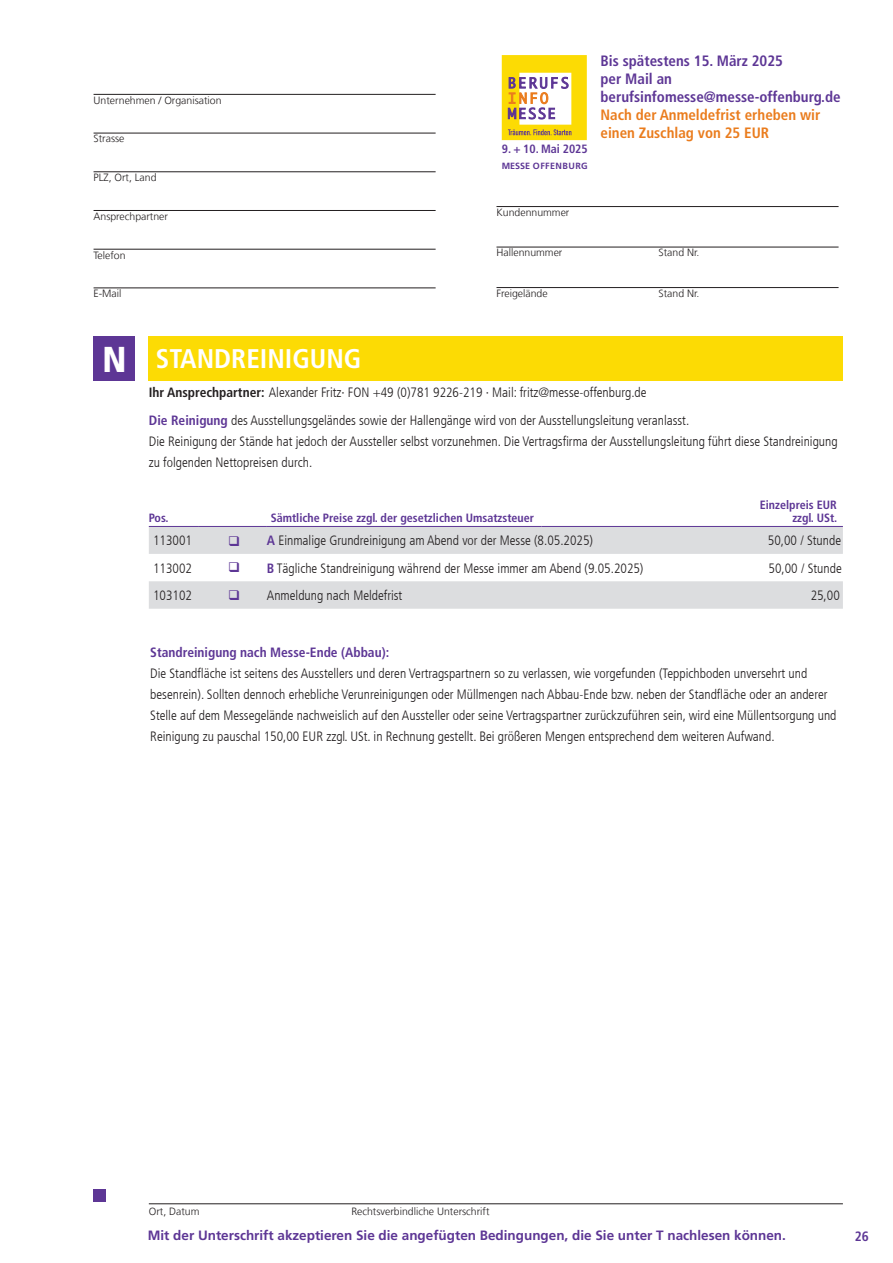
<style>
.page{position:relative;width:893px;height:1263px;background:#fff}
.page>*{position:absolute;margin:0;border:0;box-sizing:border-box;transform-origin:0 0}
.t1{font:700 condensed 27px "Frutiger LT Com";color:#fff}
.t2{font:700 condensed 15px/18px "Frutiger LT Com";color:#5d3695}
.t3{font:700 condensed 15px/18px "Frutiger LT Com";color:#ea7c1d}
.t4{font:300 condensed 13.5px/21px "Frutiger LT Com";color:#231f20}
.t5{font:700 13.5px "Frutiger LT Com";color:#5d3695}
.t6{font:700 condensed 13.5px "Frutiger LT Com";color:#5d3695}
.t7{font:700 condensed 12px/13.5px "Frutiger LT Com";color:#5d3695;text-align:right}
.t8{font:300 10.5px "Frutiger LT Com";color:#231f20}
.t9{font:700 9px "Frutiger LT Std";letter-spacing:.045em;color:#5d3695}
.s1{font-weight:900;font-size:36px}
.s2{font-weight:700}
.s3{font-weight:700;color:#5d3695}
</style>
<div class="page">
<hr style="left:94px;top:94px;width:342px;height:1px;background:#231f20">
<hr style="left:94px;top:133px;width:342px;height:1px;background:#231f20">
<hr style="left:94px;top:171px;width:342px;height:1px;background:#231f20">
<hr style="left:94px;top:210px;width:342px;height:1px;background:#231f20">
<hr style="left:94px;top:249px;width:342px;height:1px;background:#231f20">
<hr style="left:94px;top:287px;width:342px;height:1px;background:#231f20">
<div style="left:149px;top:336px;width:694px;height:44px;background:#fcdb04"></div>
<div style="left:94px;top:336px;width:41px;height:44px;background:#5d3695"></div>
<hr style="left:496px;top:206px;width:343px;height:1px;background:#231f20">
<hr style="left:496px;top:247px;width:343px;height:1px;background:#231f20">
<hr style="left:496px;top:287px;width:343px;height:1px;background:#231f20">
<hr style="left:149px;top:1203px;width:694px;height:1px;background:#231f20">
<div style="left:94px;top:1189px;width:12px;height:13px;background:#5d3695"></div>
<svg style="left:502px;top:55px;width:85px;height:85px"></svg>
<svg style="left:149px;top:527px;width:694px;height:82px;fill:#dcdddf"></svg>
<hr style="left:149px;top:526px;width:50px;height:1px;background:#5d3695">
<hr style="left:199px;top:526px;width:68px;height:1px;background:#5d3695">
<hr style="left:267px;top:526px;width:274px;height:1px;background:#5d3695">
<hr style="left:541px;top:526px;width:302px;height:1px;background:#5d3695">
<svg style="left:229px;top:590px;width:10px;height:10px"></svg>
<svg style="left:229px;top:562px;width:10px;height:10px"></svg>
<svg style="left:229px;top:536px;width:10px;height:10px"></svg>
<p class="t8" style="left:94px;top:94px;width:129px">Unternehmen / Organisation</p>
<p class="t8" style="left:94px;top:133px;width:32px">Strasse</p>
<p class="t8" style="left:94px;top:171px;width:65px">PLZ, Ort, Land</p>
<p class="t8" style="left:94px;top:210px;width:76px">Ansprechpartner</p>
<p class="t8" style="left:94px;top:249px;width:34px">Telefon</p>
<p class="t8" style="left:94px;top:287px;width:29px">E-Mail</p>
<h1 class="t1" style="left:102px;top:342px;width:260px"><span class="s1">N</span> STANDREINIGUNG</h1>
<p class="t7" style="left:502px;top:142px;width:87px">9. + 10. Mai 2025</p>
<p class="t9" style="left:502px;top:161px;width:87px">MESSE OFFENBURG</p>
<p class="t2" style="left:601px;top:52px;width:242px">Bis spätestens 15. März 2025<br>per Mail an berufsinfomesse@messe-offenburg.de</p>
<p class="t3" style="left:601px;top:106px;width:221px">Nach der Anmeldefrist erheben wir einen Zuschlag von 25 EUR</p>
<p class="t8" style="left:496px;top:206px;width:74px">Kundennummer</p>
<p class="t8" style="left:496px;top:247px;width:67px">Hallennummer</p>
<p class="t8" style="left:658px;top:247px;width:43px">Stand Nr.</p>
<p class="t8" style="left:496px;top:287px;width:53px">Freigelände</p>
<p class="t8" style="left:658px;top:287px;width:43px">Stand Nr.</p>
<p class="t4" style="left:149px;top:382px;width:499px"><span class="s2">Ihr Ansprechpartner:</span> Alexander Fritz· FON +49 (0)781 9226-219 · Mail: fritz@messe-offenburg.de</p>
<p class="t4" style="left:149px;top:410px;width:690px"><span class="s3">Die Reinigung</span> des Ausstellungsgeländes sowie der Hallengänge wird von der Ausstellungsleitung veranlasst.<br>Die Reinigung der Stände hat jedoch der Aussteller selbst vorzunehmen. Die Vertragsfirma der Ausstellungsleitung führt diese Standreinigung zu folgenden Nettopreisen durch.</p>
<p class="t7" style="left:149px;top:511px;width:21px">Pos.</p>
<p class="t7" style="left:271px;top:511px;width:265px">Sämtliche Preise zzgl. der gesetzlichen Umsatzsteuer</p>
<p class="t7" style="left:760px;top:498px;width:79px">Einzelpreis EUR zzgl. USt.</p>
<p class="t4" style="left:153px;top:530px;width:40px">113001</p>
<p class="t4" style="left:267px;top:530px;width:328px"><span class="s3">A</span> Einmalige Grundreinigung am Abend vor der Messe (8.05.2025)</p>
<p class="t4" style="left:768px;top:530px;width:75px">50,00 / Stunde</p>
<p class="t4" style="left:153px;top:557px;width:40px">113002</p>
<p class="t4" style="left:267px;top:557px;width:378px"><span class="s3">B</span> Tägliche Standreinigung während der Messe immer am Abend (9.05.2025)</p>
<p class="t4" style="left:769px;top:557px;width:75px">50,00 / Stunde</p>
<p class="t4" style="left:153px;top:585px;width:40px">103102</p>
<p class="t4" style="left:267px;top:585px;width:137px">Anmeldung nach Meldefrist</p>
<p class="t4" style="left:811px;top:585px;width:31px">25,00</p>
<p class="t6" style="left:150px;top:643px;width:240px">Standreinigung nach Messe-Ende (Abbau):</p>
<p class="t4" style="left:150px;top:662px;width:688px">Die Standfläche ist seitens des Ausstellers und deren Vertragspartnern so zu verlassen, wie vorgefunden (Teppichboden unversehrt und besenrein). Sollten dennoch erhebliche Verunreinigungen oder Müllmengen nach Abbau-Ende bzw. neben der Standfläche oder an anderer Stelle auf dem Messegelände nachweislich auf den Aussteller oder seine Vertragspartner zurückzuführen sein, wird eine Müllentsorgung und Reinigung zu pauschal 150,00 EUR zzgl. USt. in Rechnung gestellt. Bei größeren Mengen entsprechend dem weiteren Aufwand.</p>
<p class="t8" style="left:149px;top:1205px;width:52px">Ort, Datum</p>
<p class="t8" style="left:351px;top:1205px;width:140px">Rechtsverbindliche Unterschrift</p>
<p class="t5" style="left:148px;top:1228px;width:640px">Mit der Unterschrift akzeptieren Sie die angefügten Bedingungen, die Sie unter T nachlesen können.</p>
<p class="t6" style="left:855px;top:1228px;width:16px">26</p>
</div>
